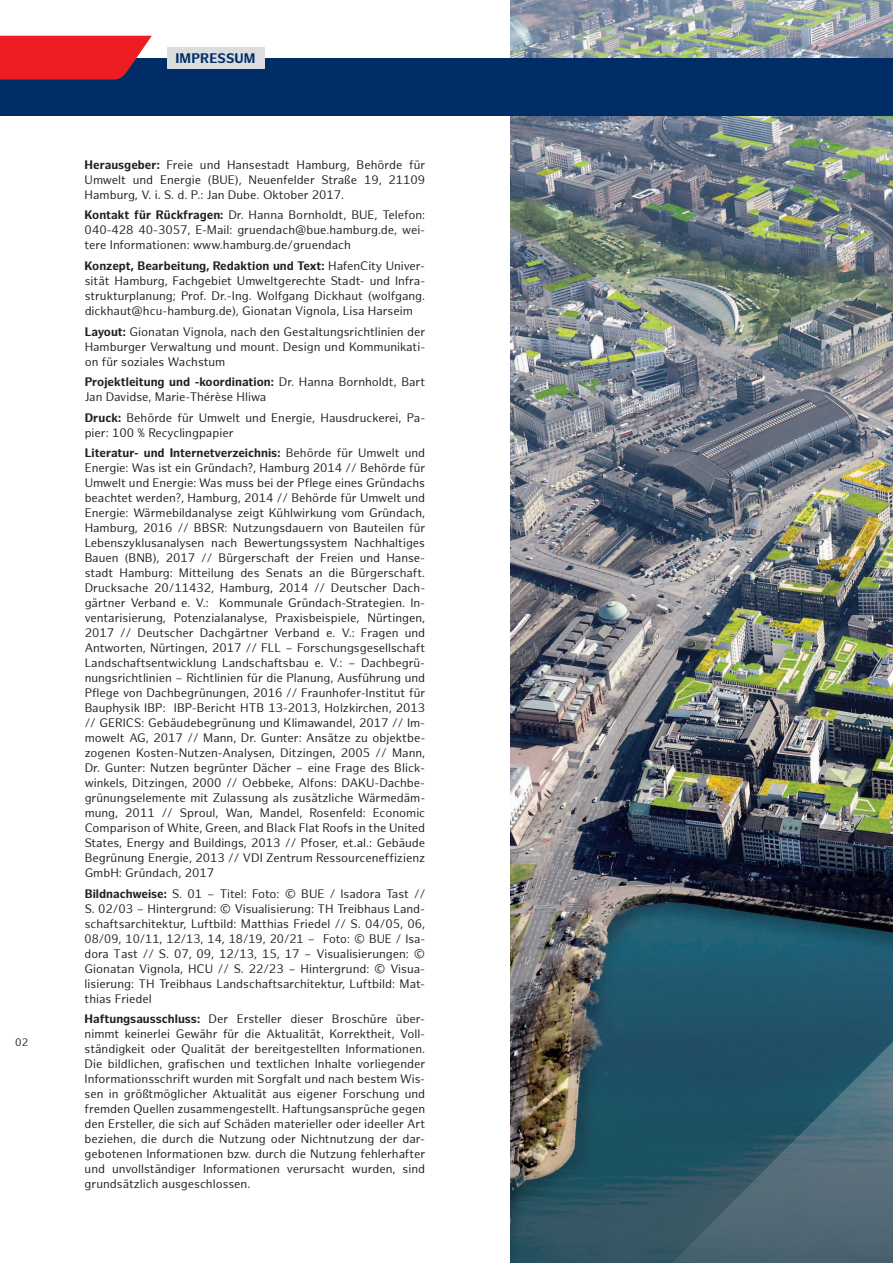
<style>
.page{position:relative;width:893px;height:1263px;background:#fff}
.page>*{position:absolute;margin:0;border:0;box-sizing:border-box;transform-origin:0 0}
.t1{font:700 13.5px "Hamburg Sans";color:#002d66}
.t2{font:12px/15px "Hamburg Sans";color:#231f20;text-align:justify}
.t3{font:10.5px "Hamburg Sans";color:#231f20}
.s1{font-weight:700}
</style>
<div class="page">
<img style="left:510px;top:0;width:383px;height:1263px">
<img style="left:585px;top:115px;width:308px;height:1148px">
<div style="left:0;top:58px;width:893px;height:57px;background:#002d66"></div>
<svg style="left:0;top:36px;width:152px;height:44px;background:#d9242e"></svg>
<div style="left:167px;top:47px;width:97px;height:21px;background:#dcdddf"></div>
<p class="t3" style="left:15px;top:1036px;width:14px">02</p>
<p class="t1" style="left:176px;top:50px;width:35px">IMPRESSUM</p>
<p class="t2" style="left:85px;top:158px;width:342px"><span class="s1">Herausgeber:</span> Freie und Hansestadt Hamburg, Behörde für Umwelt und Energie (BUE), Neuenfelder Straße 19, 21109<br>Hamburg, V. i. S. d. P.: Jan Dube. Oktober 2017.</p>
<p class="t2" style="left:85px;top:208px;width:342px"><span class="s1">Kontakt für Rückfragen:</span> Dr. Hanna Bornholdt, BUE, Telefon:<br>040-428 40-3057, E-Mail: gruendach@bue.hamburg.de, wei&shy;tere Informationen: www.hamburg.de/gruendach</p>
<p class="t2" style="left:85px;top:259px;width:342px"><span class="s1">Konzept, Bearbeitung, Redaktion und Text:</span> HafenCity Univer&shy;sität Hamburg, Fachgebiet Umweltgerechte Stadt- und Infra&shy;strukturplanung; Prof. Dr.-Ing. Wolfgang Dickhaut (wolfgang. dickhaut@hcu-hamburg.de), Gionatan Vignola, Lisa Harseim</p>
<p class="t2" style="left:85px;top:324px;width:342px"><span class="s1">Layout:</span> Gionatan Vignola, nach den Gestaltungsrichtlinien der Hamburger Verwaltung und mount. Design und Kommunikati&shy;on für soziales Wachstum</p>
<p class="t2" style="left:85px;top:375px;width:342px"><span class="s1">Projektleitung und -koordination:</span> Dr. Hanna Bornholdt, Bart<br>Jan Davidse, Marie-Thérèse Hliwa</p>
<p class="t2" style="left:85px;top:410px;width:342px"><span class="s1">Druck:</span> Behörde für Umwelt und Energie, Hausdruckerei, Pa&shy;pier: 100 % Recyclingpapier</p>
<p class="t2" style="left:85px;top:446px;width:342px"><span class="s1">Literatur- und Internetverzeichnis:</span> Behörde für Umwelt und Energie: Was ist ein Gründach?, Hamburg 2014 // Behörde für Umwelt und Energie: Was muss bei der Pflege eines Gründachs beachtet werden?, Hamburg, 2014 // Behörde für Umwelt und Energie: Wärmebildanalyse zeigt Kühlwirkung vom Gründach, Hamburg, 2016 // BBSR: Nutzungsdauern von Bauteilen für Lebenszyklusanalysen nach Bewertungssystem Nachhaltiges Bauen (BNB), 2017 // Bürgerschaft der Freien und Hanse&shy;stadt Hamburg: Mitteilung des Senats an die Bürgerschaft.<br>Drucksache 20/11432, Hamburg, 2014 // Deutscher Dach&shy;gärtner Verband e. V.: Kommunale Gründach-Strategien. In&shy;ventarisierung, Potenzialanalyse, Praxisbeispiele, Nürtingen, 2017 // Deutscher Dachgärtner Verband e. V.: Fragen und Antworten, Nürtingen, 2017 // FLL – Forschungsgesellschaft Landschaftsentwicklung Landschaftsbau e. V.: – Dachbegrü&shy;nungsrichtlinien – Richtlinien für die Planung, Ausführung und Pflege von Dachbegrünungen, 2016 // Fraunhofer-Institut für Bauphysik IBP: IBP-Bericht HTB 13-2013, Holzkirchen, 2013 // GERICS: Gebäudebegrünung und Klimawandel, 2017 // Im&shy;mowelt AG, 2017 // Mann, Dr. Gunter: Ansätze zu objektbe&shy;zogenen Kosten-Nutzen-Analysen, Ditzingen, 2005 // Mann, Dr. Gunter: Nutzen begrünter Dächer – eine Frage des Blick&shy;winkels, Ditzingen, 2000 // Oebbeke, Alfons: DAKU-Dachbe&shy;grünungselemente mit Zulassung als zusätzliche Wärmedäm&shy;mung, 2011 // Sproul, Wan, Mandel, Rosenfeld: Economic Comparison of White, Green, and Black Flat Roofs in the United States, Energy and Buildings, 2013 // Pfoser, et.al.: Gebäude Begrünung Energie, 2013 // VDI Zentrum Ressourceneffizienz GmbH: Gründach, 2017</p>
<p class="t2" style="left:85px;top:886px;width:342px"><span class="s1">Bildnachweise:</span> S. 01 – Titel: Foto: © BUE / Isadora Tast // S. 02/03 – Hintergrund: © Visualisierung: TH Treibhaus Land&shy;schaftsarchitektur, Luftbild: Matthias Friedel // S. 04/05, 06, 08/09, 10/11, 12/13, 14, 18/19, 20/21 – Foto: © BUE / Isa&shy;dora Tast // S. 07, 09, 12/13, 15, 17 – Visualisierungen: © Gionatan Vignola, HCU // S. 22/23 – Hintergrund: © Visua&shy;lisierung: TH Treibhaus Landschaftsarchitektur, Luftbild: Mat&shy;thias Friedel</p>
<p class="t2" style="left:85px;top:1012px;width:342px"><span class="s1">Haftungsausschluss:</span> Der Ersteller dieser Broschüre über&shy;nimmt keinerlei Gewähr für die Aktualität, Korrektheit, Voll&shy;ständigkeit oder Qualität der bereitgestellten Informationen.<br>Die bildlichen, grafischen und textlichen Inhalte vorliegender Informationsschrift wurden mit Sorgfalt und nach bestem Wis&shy;sen in größtmöglicher Aktualität aus eigener Forschung und fremden Quellen zusammengestellt. Haftungsansprüche gegen den Ersteller, die sich auf Schäden materieller oder ideeller Art beziehen, die durch die Nutzung oder Nichtnutzung der dar&shy;gebotenen Informationen bzw. durch die Nutzung fehlerhafter und unvollständiger Informationen verursacht wurden, sind grundsätzlich ausgeschlossen.</p>
</div>
